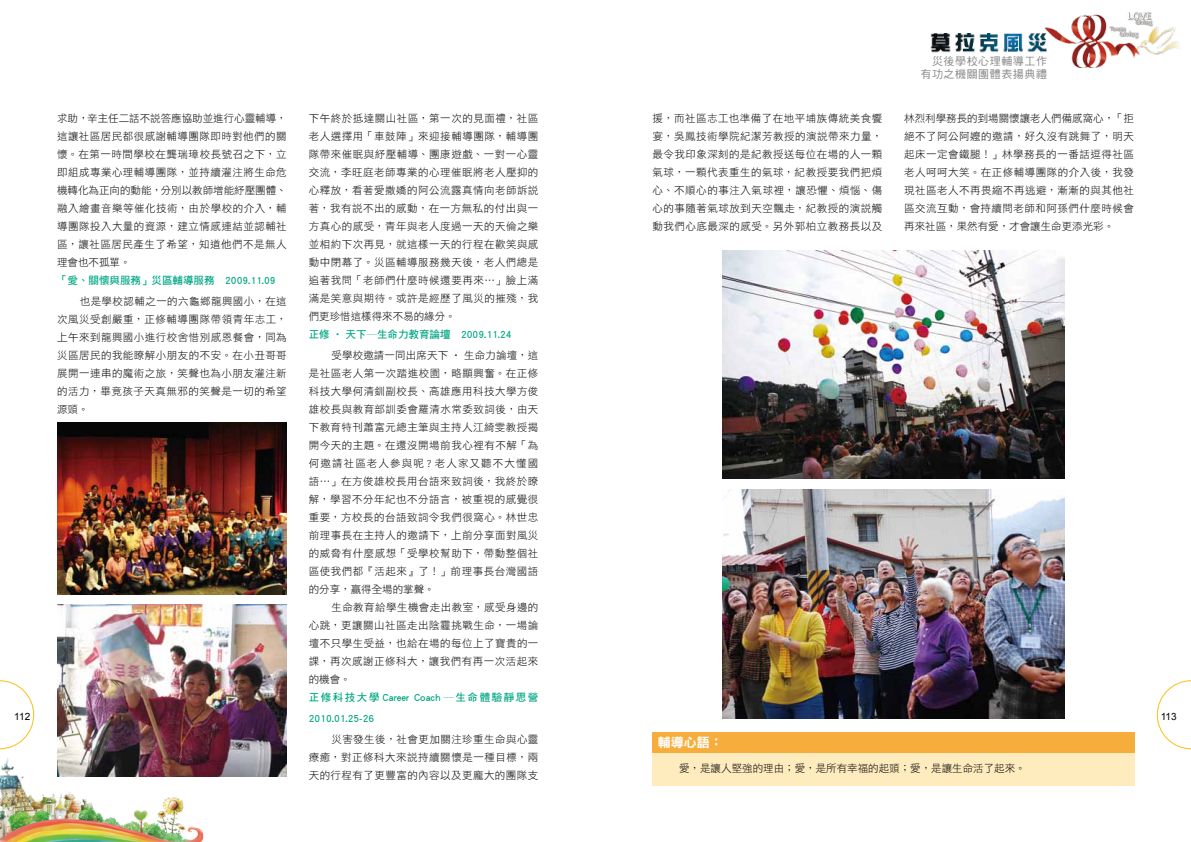
<style>
.page{position:relative;width:1191px;height:842px;background:#fff}
.page>*{position:absolute;margin:0;border:0;box-sizing:border-box;transform-origin:0 0}
.t1{font:13px "DF Hei Std W9";color:#fff}
.t2{font:11px/13.2px "DF Hei Std W5";letter-spacing:.05em;color:#898989;text-align:right}
.t3{font:10.5px/18px "DF Hei Std W3";letter-spacing:.045em;color:#000;text-align:justify}
.t4{font:10.5px/21px "DF Hei Std W7";color:#00a784}
.t5{font:10.5px "DF Hei Std W3";color:#000}
.t6{font:10px "Arial";letter-spacing:-.035em;color:#000}
</style>
<div class="page">
<img style="left:0;top:758px;width:204px;height:84px">
<svg style="left:0;top:680px;width:34px;height:69px"></svg>
<img style="left:1044px;top:13px;width:136px;height:54px">
<img style="left:930px;top:34px;width:119px;height:20px">
<svg style="left:1157px;top:680px;width:34px;height:69px"></svg>
<img style="left:57px;top:422px;width:230px;height:173px">
<img style="left:57px;top:604px;width:230px;height:173px">
<div style="left:652px;top:732px;width:482px;height:22px;background:#f6ad3c"></div>
<div style="left:652px;top:753px;width:482px;height:33px;background:#feebbe"></div>
<img style="left:722px;top:250px;width:342px;height:229px">
<img style="left:722px;top:490px;width:342px;height:228px">
<p class="t2" style="left:920px;top:54px;width:128px">災後學校心理輔導工作有功之機關團體表揚典禮</p>
<p class="t3" style="left:652px;top:109px;width:231px">援，而社區志工也準備了在地平埔族傳統美食饗宴，吳鳳技術學院紀潔芳教授的演說帶來力量，最令我印象深刻的是紀教授送每位在場的人一顆氣球，一顆代表重生的氣球，紀教授要我們把煩心、不順心的事注入氣球裡，讓恐懼、煩惱、傷心的事隨著氣球放到天空飄走，紀教授的演說觸動我們心底最深的感受。另外郭柏立教務長以及</p>
<p class="t3" style="left:904px;top:109px;width:231px">林烈利學務長的到場關懷讓老人們備感窩心，「拒絕不了阿公阿嬤的邀請，好久沒有跳舞了，明天起床一定會鐵腿！」林學務長的一番話逗得社區老人呵呵大笑。在正修輔導團隊的介入後，我發現社區老人不再畏縮不再逃避，漸漸的與其他社區交流互動，會持續問老師和阿孫們什麼時候會再來社區，果然有愛，才會讓生命更添光彩。</p>
<p class="t3" style="left:57px;top:109px;width:231px">求助，辛主任二話不說答應協助並進行心靈輔導，這讓社區居民都很感謝輔導團隊即時對他們的關懷。在第一時間學校在龔瑞璋校長號召之下，立即組成專業心理輔導團隊，並持續灌注將生命危機轉化為正向的動能，分別以教師增能紓壓團體、融入繪畫音樂等催化技術，由於學校的介入，輔導團隊投入大量的資源，建立情感連結並認輔社區，讓社區居民產生了希望，知道他們不是無人理會也不孤單。</p>
<p class="t4" style="left:57px;top:270px;width:220px">「愛、關懷與服務」災區輔導服務　2009.11.09</p>
<p class="t3" style="left:57px;top:292px;width:231px;text-indent:23px">也是學校認輔之一的六龜鄉龍興國小，在這次風災受創嚴重，正修輔導團隊帶領青年志工，上午來到龍興國小進行校舍惜別感恩餐會，同為災區居民的我能瞭解小朋友的不安。在小丑哥哥展開一連串的魔術之旅，笑聲也為小朋友灌注新的活力，畢竟孩子天真無邪的笑聲是一切的希望源頭。</p>
<p class="t3" style="left:309px;top:109px;width:231px">下午終於抵達關山社區，第一次的見面禮，社區老人選擇用「車鼓陣」來迎接輔導團隊，輔導團隊帶來催眠與紓壓輔導、團康遊戲、一對一心靈交流，李旺庭老師專業的心理催眠將老人壓抑的心釋放，看著愛撒嬌的阿公流露真情向老師訴說著，我有說不出的感動，在一方無私的付出與一方真心的感受，青年與老人度過一天的天倫之樂並相約下次再見，就這樣一天的行程在歡笑與感動中閉幕了。災區輔導服務幾天後，老人們總是追著我問「老師們什麼時候還要再來…」臉上滿滿是笑意與期待。或許是經歷了風災的摧殘，我們更珍惜這樣得來不易的緣分。</p>
<p class="t4" style="left:309px;top:324px;width:204px">正修 ‧ 天下─生命力教育論壇　2009.11.24</p>
<p class="t3" style="left:309px;top:346px;width:231px;text-indent:23px">受學校邀請一同出席天下 ‧ 生命力論壇，這是社區老人第一次踏進校園，略顯興奮。在正修科技大學何清釧副校長、高雄應用科技大學方俊雄校長與教育部訓委會羅清水常委致詞後，由天下教育特刊蕭富元總主筆與主持人江綺雯教授揭開今天的主題。在還沒開場前我心裡有不解「為何邀請社區老人參與呢 ? 老人家又聽不大懂國語…」在方俊雄校長用台語來致詞後，我終於瞭解，學習不分年紀也不分語言，被重視的感覺很重要，方校長的台語致詞令我們很窩心。林世忠前理事長在主持人的邀請下，上前分享面對風災的威脅有什麼感想「受學校幫助下，帶動整個社區使我們都『活起來』了！」前理事長台灣國語的分享，贏得全場的掌聲。</p>
<p class="t3" style="left:309px;top:598px;width:231px;text-indent:23px">生命教育給學生機會走出教室，感受身邊的心跳，更讓關山社區走出陰霾挑戰生命，一場論壇不只學生受益，也給在場的每位上了寶貴的一課，再次感謝正修科大，讓我們有再一次活起來的機會。</p>
<p class="t4" style="left:309px;top:687px;width:231px">正修科技大學 Career Coach ─生命體驗靜思營<br>2010.01.25-26</p>
<p class="t3" style="left:309px;top:730px;width:231px;text-indent:23px">災害發生後，社會更加關注珍重生命與心靈療癒，對正修科大來說持續關懷是一種目標，兩天的行程有了更豐富的內容以及更龐大的團隊支</p>
<p class="t6" style="left:14px;top:710px;width:17px">112</p>
<p class="t6" style="left:1160px;top:710px;width:17px">113</p>
<p class="t1" style="left:658px;top:736px;width:66px">輔導心語：</p>
<p class="t5" style="left:679px;top:763px;width:348px">愛，是讓人堅強的理由；愛，是所有幸福的起頭；愛，是讓生命活了起來。</p>
</div>
